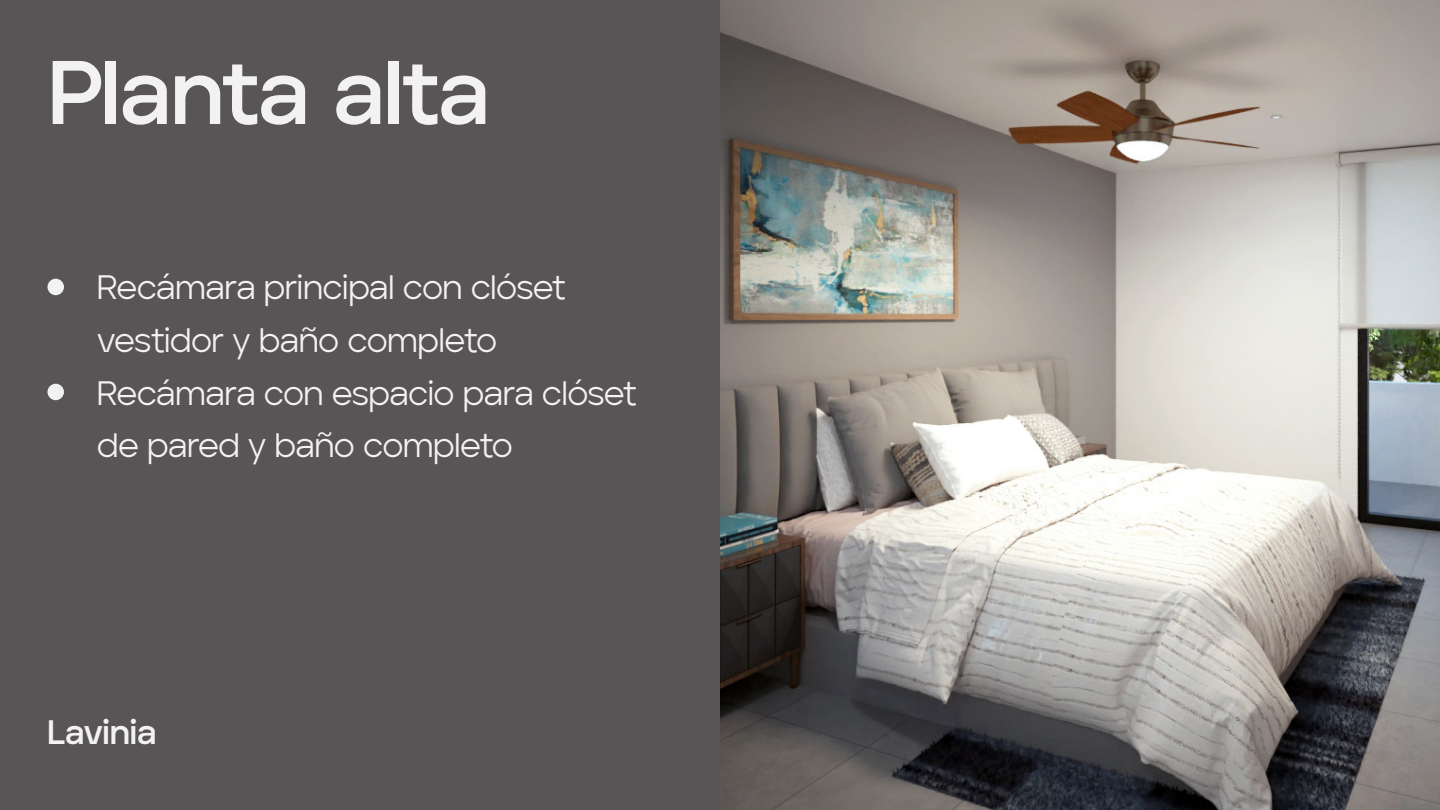
<style>
.page{position:relative;width:1440px;height:810px;background:#fff}
.page>*{position:absolute;margin:0;border:0;box-sizing:border-box;transform-origin:0 0}
.t1{font:700 90px "Aventa";letter-spacing:-.04em;color:#f2f2f2}
.t2{font:33.75px/52.5px "Aventa";letter-spacing:-.025em;color:#f2f2f2}
.t3{font:700 33.75px "Aventa";letter-spacing:-.025em;color:#f2f2f2}
</style>
<div class="page">
<div style="left:0;top:0;width:720px;height:810px;background:#595456"></div>
<div style="left:47px;top:279px;width:17px;height:16px;background:#f2f2f2;border-radius:50%"></div>
<div style="left:47px;top:384px;width:17px;height:16px;background:#f2f2f2;border-radius:50%"></div>
<img style="left:720px;top:0;width:720px;height:810px">
<h1 class="t1" style="left:47px;top:37px;width:444px">Planta alta</h1>
<p class="t2" style="left:97px;top:261px;width:542px">Recámara principal con clóset vestidor y baño completo<br>Recámara con espacio para clóset de pared y baño completo</p>
<p class="t3" style="left:47px;top:712px;width:111px">Lavinia</p>
</div>
